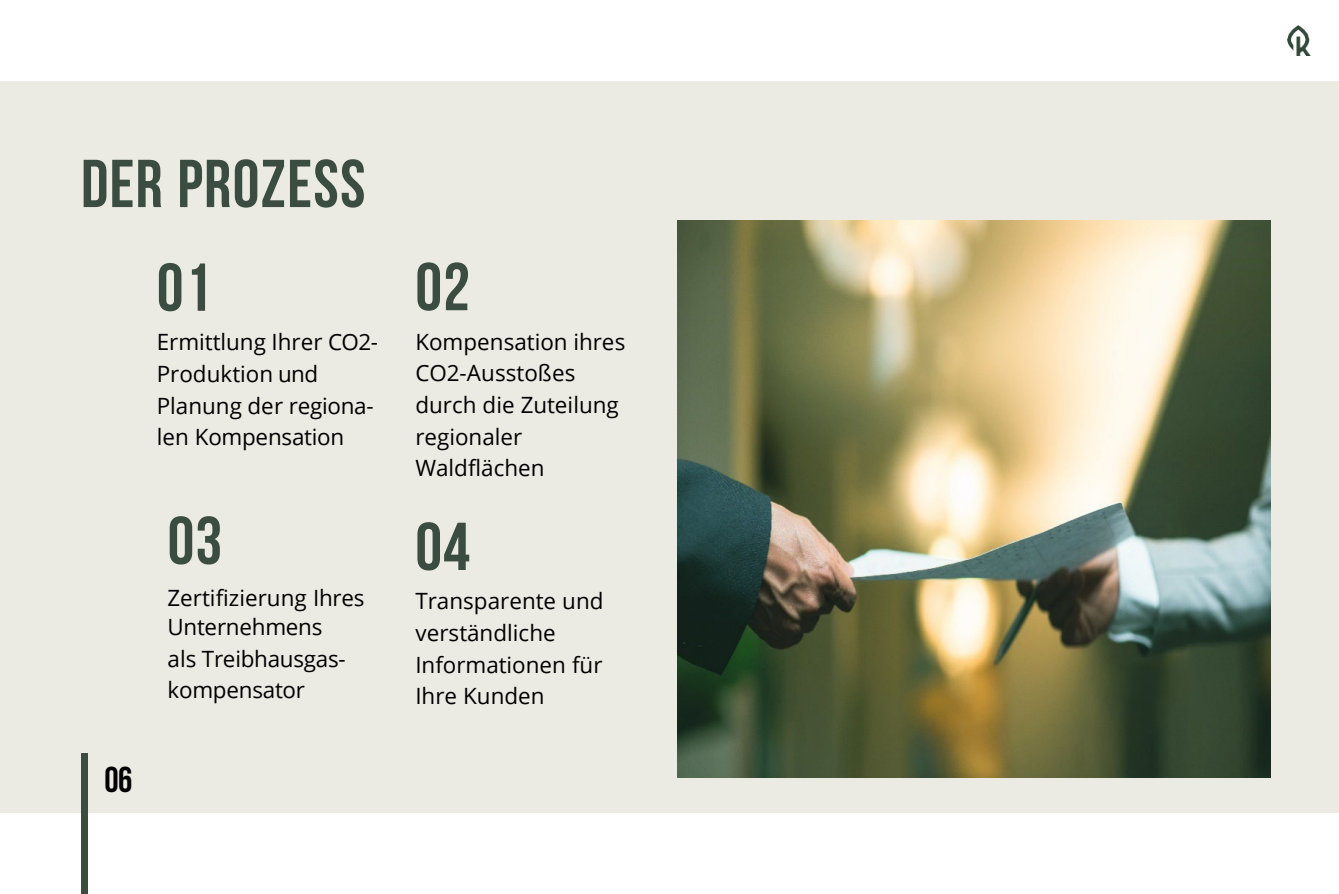
<style>
.page{position:relative;width:1339px;height:894px;background:#fff}
.page>*{position:absolute;margin:0;border:0;box-sizing:border-box;transform-origin:0 0}
.t1{font:67.5px "Bebas Neue";letter-spacing:.02em;color:#3a4d40}
.t2{font:36px "Bebas Neue";color:#000}
.t3{font:22.5px/31.5px "Open Sans";color:#000}
</style>
<div class="page">
<img style="left:1287px;top:26px;width:23px;height:29px">
<div style="left:0;top:81px;width:1339px;height:731px;background:#ecebe3"></div>
<div style="left:81px;top:752px;width:6px;height:141px;background:#3a4d40"></div>
<img style="left:677px;top:221px;width:593px;height:556px">
<h2 class="t1" style="left:81px;top:147px;width:286px">DER PROZESS</h2>
<p class="t1" style="left:157px;top:250px;width:56px">01</p>
<p class="t3" style="left:157px;top:325px;width:223px">Ermittlung Ihrer CO2-<br>Produktion und<br>Planung der regiona&shy;len Kompensation</p>
<p class="t2" style="left:105px;top:759px;width:29px">06</p>
<p class="t1" style="left:168px;top:503px;width:56px">03</p>
<p class="t3" style="left:168px;top:581px;width:198px">Zertifizierung Ihres</p>
<p class="t3" style="left:168px;top:610px;width:180px">Unternehmens als Treibhausgas&shy;kompensator</p>
<p class="t1" style="left:415px;top:250px;width:56px">02</p>
<p class="t3" style="left:415px;top:325px;width:211px">Kompensation ihres<br>CO2-Ausstoßes durch die Zuteilung regionaler<br>Waldflächen</p>
<p class="t1" style="left:415px;top:509px;width:56px">04</p>
<p class="t3" style="left:415px;top:584px;width:190px">Transparente und verständliche<br>Informationen für<br>Ihre Kunden</p>
</div>
